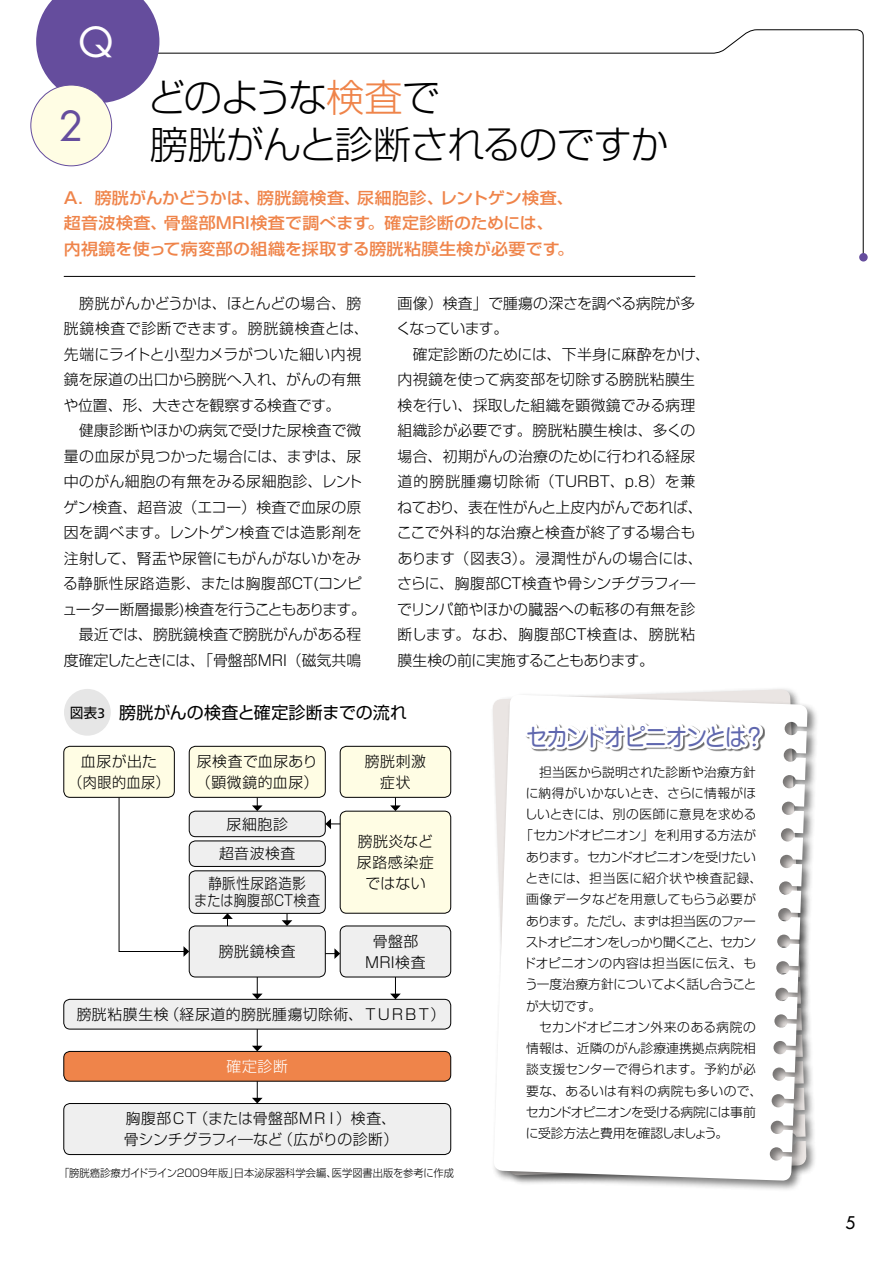
<style>
.page{position:relative;width:893px;height:1263px;background:#fff}
.page>*{position:absolute;margin:0;border:0;box-sizing:border-box;transform-origin:0 0}
.t1{font:40.35px "Futura";color:#fff}
.t2{font:40.35px "Futura";color:#654d9d}
.t3{font:300 38.25px "Shin Go Pro";letter-spacing:-.035em;color:#000}
.t4{font:23.4px "Shin M Go Pro";letter-spacing:-.045em;color:#5f67ae;scale:.9 1}
.t5{font:16.95px "Shin Go Pro";letter-spacing:.005em;color:#000}
.t6{font:16.95px "Futura";color:#000}
.t7{font:500 16.2px/25.5px "Shin Go Pro";letter-spacing:.015em;color:#ef844a;scale:1.05 1}
.t8{font:300 14.85px/25.5px "Shin Go Pro";letter-spacing:.005em;color:#000}
.t9{font:300 14.85px/21.3px "Shin Go Pro";letter-spacing:.03em;color:#000}
.t10{font:300 14.85px/21.3px "Shin Go Pro";letter-spacing:.025em;color:#000;text-align:center}
.t11{font:300 14.85px/29.8px "Shin Go Pro";letter-spacing:.045em;color:#000;text-align:center}
.t12{font:300 14.85px "Shin Go Pro";letter-spacing:.005em;color:#000;scale:.88 1}
.t13{font:300 14.85px "Shin Go Pro";color:#fff}
.t14{font:300 12.75px "Shin Go Pro";letter-spacing:-.01em;color:#000}
.t15{font:300 12.75px "Shin Go Pro";letter-spacing:.01em;color:#000}
.t16{font:300 12.75px "Shin Go Pro";letter-spacing:.015em;color:#000}
.t17{font:300 12.75px "Shin Go Pro";letter-spacing:-.085em;color:#000}
.t18{font:300 12.75px "Shin Go Pro";letter-spacing:-.03em;color:#000}
.t19{font:300 12.75px "Shin Go Pro";letter-spacing:-.055em;color:#000}
.t20{font:300 12.75px "Shin Go Pro";letter-spacing:-.045em;color:#000}
.t21{font:300 12.75px "Shin Go Pro";letter-spacing:-.04em;color:#000}
.t22{font:300 12.75px "Shin Go Pro";letter-spacing:-.05em;color:#000}
.t23{font:300 12.75px "Shin Go Pro";letter-spacing:.055em;color:#000}
.t24{font:300 12.75px "Shin Go Pro";letter-spacing:.035em;color:#000}
.t25{font:300 12.75px "Shin Go Pro";letter-spacing:-.035em;color:#000}
.t26{font:300 10.65px "Shin Go Pro";color:#000}
.s1{color:#ef844a}
.s2{font-size:13.8px}
.s3{font-family:"Frutiger";font-size:13.8px}
</style>
<div class="page">
<svg style="left:282px;top:913px;width:10px;height:13px"></svg>
<svg style="left:325px;top:948px;width:15px;height:11px"></svg>
<svg style="left:63px;top:29px;width:801px;height:224px"></svg>
<div style="left:491px;top:692px;width:328px;height:500px;background:#000;opacity:.5"></div>
<svg style="left:494px;top:694px;width:314px;height:487px"></svg>
<svg style="left:522px;top:714px;width:129px;height:40px"></svg>
<div style="left:645px;top:726px;width:21px;height:8px;border:6px solid #fff"></div>
<div style="left:643px;top:740px;width:25px;height:8px;border:6px solid #fff"></div>
<svg style="left:660px;top:275px;width:107px;height:619px"></svg>
<svg style="left:36px;top:0;width:123px;height:103px;background:#7a65aa"></svg>
<hr style="left:64px;top:276px;width:631px;height:1px;background:#000">
<div style="left:31px;top:85px;width:81px;height:81px;background:#fffde4;border-radius:50%"></div>
<div style="left:31px;top:85px;width:81px;height:81px;border:1px solid #654d9d;border-radius:50%"></div>
<div style="left:859px;top:253px;width:9px;height:8px;background:#654d9d;border-radius:50%"></div>
<div style="left:64px;top:689px;width:47px;height:47px;background:#e6e6e6;border-radius:50%"></div>
<div style="left:64px;top:1051px;width:387px;height:30px;background:#ef844a;border-radius:6px"></div>
<div style="left:64px;top:1051px;width:387px;height:30px;border:1px solid #000;border-radius:6px"></div>
<svg style="left:252px;top:797px;width:11px;height:14px"></svg>
<div style="left:189px;top:811px;width:136px;height:26px;background:#efefef;border-radius:6px"></div>
<div style="left:189px;top:811px;width:136px;height:26px;border:1px solid #000;border-radius:6px"></div>
<div style="left:189px;top:841px;width:136px;height:25px;background:#efefef;border-radius:6px"></div>
<div style="left:189px;top:841px;width:136px;height:26px;border:1px solid #000;border-radius:6px"></div>
<div style="left:189px;top:871px;width:136px;height:42px;background:#efefef;border-radius:6px"></div>
<div style="left:189px;top:871px;width:136px;height:42px;border:1px solid #000;border-radius:6px"></div>
<div style="left:64px;top:999px;width:387px;height:30px;background:#efefef;border-radius:6px"></div>
<div style="left:64px;top:999px;width:387px;height:30px;border:1px solid #000;border-radius:6px"></div>
<div style="left:64px;top:1103px;width:387px;height:51px;background:#efefef;border-radius:6px"></div>
<div style="left:64px;top:1103px;width:387px;height:52px;border:1px solid #000;border-radius:6px"></div>
<svg style="left:252px;top:977px;width:11px;height:22px"></svg>
<svg style="left:252px;top:1029px;width:11px;height:22px"></svg>
<svg style="left:252px;top:1081px;width:11px;height:22px"></svg>
<svg style="left:222px;top:913px;width:11px;height:13px"></svg>
<svg style="left:390px;top:797px;width:11px;height:14px"></svg>
<svg style="left:119px;top:797px;width:70px;height:160px"></svg>
<svg style="left:325px;top:819px;width:15px;height:10px"></svg>
<div style="left:340px;top:811px;width:111px;height:102px;background:#fffde4;border-radius:6px"></div>
<div style="left:340px;top:811px;width:111px;height:102px;border:1px solid #000;border-radius:6px"></div>
<svg style="left:390px;top:977px;width:11px;height:22px"></svg>
<div style="left:189px;top:926px;width:136px;height:51px;background:#efefef;border-radius:6px"></div>
<div style="left:189px;top:926px;width:136px;height:51px;border:1px solid #000;border-radius:6px"></div>
<div style="left:340px;top:926px;width:111px;height:51px;background:#efefef;border-radius:6px"></div>
<div style="left:340px;top:926px;width:111px;height:51px;border:1px solid #000;border-radius:6px"></div>
<div style="left:189px;top:746px;width:136px;height:51px;background:#fffde4;border-radius:6px"></div>
<div style="left:189px;top:746px;width:136px;height:51px;border:1px solid #000;border-radius:6px"></div>
<div style="left:340px;top:746px;width:111px;height:51px;background:#fffde4;border-radius:6px"></div>
<div style="left:340px;top:746px;width:111px;height:51px;border:1px solid #000;border-radius:6px"></div>
<div style="left:64px;top:746px;width:110px;height:51px;background:#fffde4;border-radius:6px"></div>
<div style="left:64px;top:746px;width:111px;height:51px;border:1px solid #000;border-radius:6px"></div>
<h1 class="t1" style="left:78px;top:14px;width:36px">Q</h1>
<h2 class="t3" style="left:148px;top:66px;width:294px">どのような<span class="s1">検査</span>で</h2>
<h1 class="t2" style="left:59px;top:98px;width:26px">2</h1>
<h2 class="t3" style="left:150px;top:113px;width:520px">膀胱がんと診断されるのですか</h2>
<p class="t7" style="left:64px;top:183px;width:488px">A．膀胱がんかどうかは、膀胱鏡検査、尿細胞診、レントゲン検査、超音波検査、骨盤部MRI検査で調べます。確定診断のためには、内視鏡を使って病変部の組織を採取する膀胱粘膜生検が必要です。</p>
<p class="t8" style="left:396px;top:288px;width:315px">画像）検査」で腫瘍の深さを調べる病院が多くなっています。<br>　確定診断のためには、下半身に麻酔をかけ、内視鏡を使って病変部を切除する膀胱粘膜生検を行い、採取した組織を顕微鏡でみる病理組織診が必要です。膀胱粘膜生検は、多くの場合、初期がんの治療のために行われる経尿道的膀胱腫瘍切除術（TURBT、p.8）を兼ねており、表在性がんと上皮内がんであれば、ここで外科的な治療と検査が終了する場合もあります（図表3）。浸潤性がんの場合には、さらに、胸腹部CT検査や骨シンチグラフィ―でリンパ節やほかの臓器への転移の有無を診断します。なお、胸腹部CT検査は、膀胱粘膜生検の前に実施することもあります。</p>
<p class="t8" style="left:62px;top:288px;width:308px">　膀胱がんかどうかは、ほとんどの場合、膀胱鏡検査で診断できます。膀胱鏡検査とは、先端にライトと小型カメラがついた細い内視鏡を尿道の出口から膀胱へ入れ、がんの有無や位置、形、大きさを観察する検査です。<br>　健康診断やほかの病気で受けた尿検査で微量の血尿が見つかった場合には、まずは、尿中のがん細胞の有無をみる尿細胞診、レントゲン検査、超音波（エコー）検査で血尿の原因を調べます。レントゲン検査では造影剤を注射して、腎盂や尿管にもがんがないかをみる静脈性尿路造影、または胸腹部CT(コンピューター断層撮影)検査を行うこともあります。　最近では、膀胱鏡検査で膀胱がんがある程度確定したときには、「骨盤部MRI（磁気共鳴</p>
<p class="t5" style="left:70px;top:698px;width:339px"><span class="s2">図表</span><span class="s3">3</span> 膀胱がんの検査と確定診断までの流れ</p>
<h3 class="t4" style="left:526px;top:718px;width:267px">セカンドオピニオンとは？</h3>
<p class="t9" style="left:69px;top:749px;width:103px;text-align:center">血尿が出た<br>（肉眼的血尿）</p>
<p class="t14" style="left:526px;top:761px;width:231px">　担当医から説明された診断や治療方針</p>
<p class="t16" style="left:526px;top:783px;width:232px">に納得がいかないとき、さらに情報がほ</p>
<p class="t15" style="left:525px;top:804px;width:233px">しいときには、別の医師に意見を求める</p>
<p class="t18" style="left:520px;top:825px;width:237px">「セカンドオピニオン」を利用する方法が</p>
<p class="t19" style="left:526px;top:846px;width:231px">あります。セカンドオピニオンを受けたい</p>
<p class="t23" style="left:525px;top:868px;width:238px">ときには、担当医に紹介状や検査記録、</p>
<p class="t16" style="left:526px;top:889px;width:231px">画像データなどを用意してもらう必要が</p>
<p class="t20" style="left:526px;top:910px;width:231px">あります。ただし、まずは担当医のファー</p>
<p class="t17" style="left:526px;top:931px;width:232px">ストオピニオンをしっかり聞くこと、セカン</p>
<p class="t15" style="left:523px;top:953px;width:234px">ドオピニオンの内容は担当医に伝え、も</p>
<p class="t21" style="left:525px;top:974px;width:233px">う一度治療方針についてよく話し合うこと</p>
<p class="t14" style="left:526px;top:995px;width:77px">が大切です。</p>
<p class="t15" style="left:526px;top:1016px;width:231px">　セカンドオピニオン外来のある病院の</p>
<p class="t14" style="left:526px;top:1038px;width:231px">情報は、近隣のがん診療連携拠点病院相</p>
<p class="t14" style="left:526px;top:1059px;width:231px">談支援センターで得られます。予約が必</p>
<p class="t24" style="left:526px;top:1080px;width:237px">要な、あるいは有料の病院も多いので、</p>
<p class="t22" style="left:526px;top:1101px;width:231px">セカンドオピニオンを受ける病院には事前</p>
<p class="t25" style="left:526px;top:1123px;width:204px">に受診方法と費用を確認しましょう。</p>
<p class="t9" style="left:196px;top:749px;width:124px">尿検査で血尿あり（顕微鏡的血尿）</p>
<p class="t8" style="left:365px;top:749px;width:62px;line-height:21.3px;text-align:center">膀胱刺激症状</p>
<p class="t11" style="left:209px;top:807px;width:99px">尿細胞診<br>超音波検査<br>静脈性尿路造影</p>
<p class="t12" style="left:194px;top:888px;width:145px">または胸腹部CT検査</p>
<p class="t10" style="left:357px;top:828px;width:79px">膀胱炎など尿路感染症ではない</p>
<p class="t8" style="left:219px;top:937px;width:78px">膀胱鏡検査</p>
<p class="t10" style="left:365px;top:928px;width:62px">骨盤部<br>MRI検査</p>
<p class="t9" style="left:77px;top:1002px;width:370px">膀胱粘膜生検（経尿道的膀胱腫瘍切除術、ＴＵＲＢＴ）</p>
<p class="t13" style="left:227px;top:1054px;width:63px">確定診断</p>
<p class="t8" style="left:124px;top:1106px;width:276px;line-height:21.3px">胸腹部ＣＴ（または骨盤部ＭＲＩ）検査、骨シンチグラフィ―など（広がりの診断）</p>
<p class="t26" style="left:59px;top:1164px;width:397px">「膀胱癌診療ガイドライン2009年版」日本泌尿器科学会編、医学図書出版を参考に作成</p>
<p class="t6" style="left:845px;top:1212px;width:11px">5</p>
</div>
